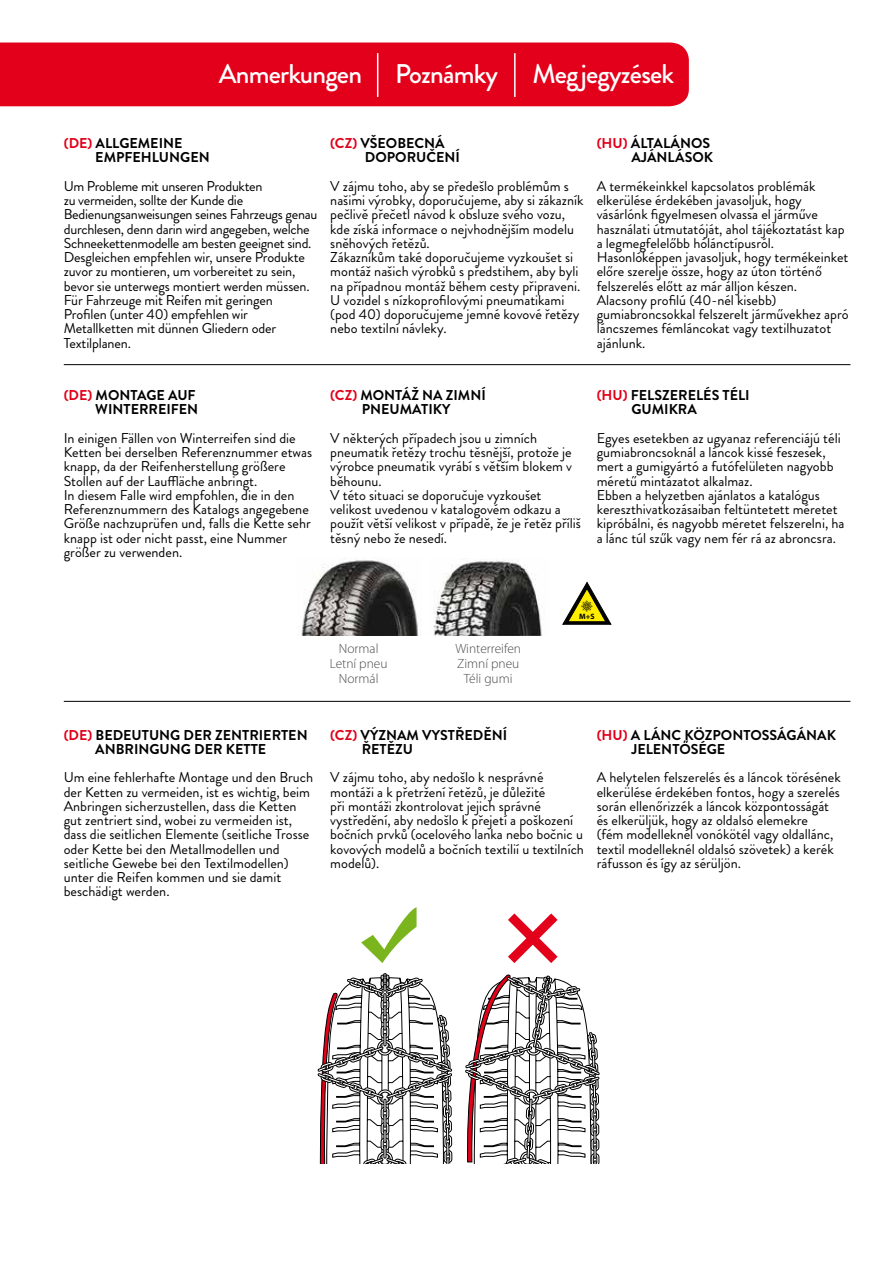
<style>
.page{position:relative;width:893px;height:1263px;background:#fff}
.page>*{position:absolute;margin:0;border:0;box-sizing:border-box;transform-origin:0 0}
.t1{font:500 27px "Brandon Grotesque";letter-spacing:-.03em;color:#fff}
.t2{font:14.25px/14.2px "Brandon Grotesque";color:#000}
.t3{font:700 14.25px/14.2px "Brandon Grotesque";color:#000}
.t4{font:300 13.5px/14.5px "Myriad Pro";color:#4b4b4d;text-align:center}
.t5{font:700 7.8px "Myriad Pro";color:#000}
.s1{color:#e2001a}
</style>
<div class="page">
<img style="left:433px;top:560px;width:110px;height:76px">
<img style="left:301px;top:560px;width:117px;height:75px">
<svg style="left:562px;top:581px;width:50px;height:44px"></svg>
<div style="left:0;top:43px;width:689px;height:63px;background:#e2001a"></div>
<hr style="left:377px;top:53px;width:1px;height:44px;background:#fff">
<hr style="left:514px;top:53px;width:2px;height:44px;background:#fff">
<hr style="left:64px;top:364px;width:786px;height:1px;background:#000">
<hr style="left:64px;top:701px;width:786px;height:1px;background:#000">
<svg style="left:317px;top:973px;width:135px;height:191px"></svg>
<svg style="left:465px;top:974px;width:134px;height:190px"></svg>
<svg style="left:361px;top:907px;width:56px;height:56px"></svg>
<svg style="left:508px;top:913px;width:50px;height:50px"></svg>
<h1 class="t1" style="left:219px;top:55px;width:281px">Anmerkungen Poznámky</h1>
<h1 class="t1" style="left:533px;top:55px;width:143px">Megjegyzések</h1>
<p class="t3" style="left:95px;top:136px;width:116px;text-indent:-31px"><span class="s1">(DE)</span> ALLGEMEINE<br>EMPFEHLUNGEN</p>
<p class="t2" style="left:64px;top:179px;width:255px">Um Probleme mit unseren Produkten<br>zu vermeiden, sollte der Kunde die Bedienungsanweisungen seines Fahrzeugs genau durchlesen, denn darin wird angegeben, welche Schneekettenmodelle am besten geeignet sind.<br>Desgleichen empfehlen wir, unsere Produkte zuvor zu montieren, um vorbereitet zu sein, bevor sie unterwegs montiert werden müssen.<br>Für Fahrzeuge mit Reifen mit geringen Profilen (unter 40) empfehlen wir Metallketten mit dünnen Gliedern oder Textilplanen.</p>
<p class="t3" style="left:365px;top:136px;width:97px;text-indent:-35px"><span class="s1">(CZ)</span> VŠEOBECNÁ<br>DOPORUČENÍ</p>
<p class="t2" style="left:330px;top:179px;width:255px">V zájmu toho, aby se předešlo problémům s našimi výrobky, doporučujeme, aby si zákazník pečlivě přečetl návod k obsluze svého vozu, kde získá informace o nejvhodnějším modelu sněhových řetězů.<br>Zákazníkům také doporučujeme vyzkoušet si montáž našich výrobků s předstihem, aby byli na případnou montáž během cesty připraveni.<br>U vozidel s nízkoprofilovými pneumatikami (pod 40) doporučujeme jemné kovové řetězy nebo textilní návleky.</p>
<p class="t3" style="left:597px;top:136px;width:118px;text-align:right"><span class="s1">(HU)</span> ÁLTALÁNOS<br>AJÁNLÁSOK</p>
<p class="t2" style="left:597px;top:179px;width:253px">A termékeinkkel kapcsolatos problémák elkerülése érdekében javasoljuk, hogy vásárlónk figyelmesen olvassa el járműve használati útmutatóját, ahol tájékoztatást kap a legmegfelelőbb hólánctípusról.<br>Hasonlóképpen javasoljuk, hogy termékeinket előre szerelje össze, hogy az úton történő felszerelés előtt az már álljon készen.<br>Alacsony profilú (40-nél kisebb) gumiabroncsokkal felszerelt járművekhez apró láncszemes fémláncokat vagy textilhuzatot ajánlunk.</p>
<p class="t3" style="left:64px;top:388px;width:136px;text-align:right"><span class="s1">(DE)</span> MONTAGE AUF<br>WINTERREIFEN</p>
<p class="t2" style="left:64px;top:431px;width:250px">In einigen Fällen von Winterreifen sind die Ketten bei derselben Referenznummer etwas knapp, da der Reifenherstellung größere Stollen auf der Lauffläche anbringt.<br>In diesem Falle wird empfohlen, die in den Referenznummern des Katalogs angegebene Größe nachzuprüfen und, falls die Kette sehr knapp ist oder nicht passt, eine Nummer größer zu verwenden.</p>
<p class="t3" style="left:330px;top:388px;width:157px;text-align:center"><span class="s1">(CZ)</span> MONTÁŽ NA ZIMNÍ<br>PNEUMATIKY</p>
<p class="t2" style="left:330px;top:431px;width:252px">V některých případech jsou u zimních pneumatik řetězy trochu těsnější, protože je výrobce pneumatik vyrábí s větším blokem v běhounu.<br>V této situaci se doporučuje vyzkoušet velikost uvedenou v katalogovém odkazu a použít větší velikost v případě, že je řetěz příliš těsný nebo že nesedí.</p>
<p class="t3" style="left:631px;top:388px;width:120px;text-indent:-35px"><span class="s1">(HU)</span> FELSZERELÉS TÉLI<br>GUMIKRA</p>
<p class="t2" style="left:597px;top:431px;width:249px">Egyes esetekben az ugyanaz referenciájú téli gumiabroncsoknál a láncok kissé feszesek, mert a gumigyártó a futófelületen nagyobb méretű mintázatot alkalmaz.<br>Ebben a helyzetben ajánlatos a katalógus kereszthivatkozásaiban feltüntetett méretet kipróbálni, és nagyobb méretet felszerelni, ha a lánc túl szűk vagy nem fér rá az abroncsra.</p>
<p class="t3" style="left:95px;top:728px;width:214px;text-indent:-31px"><span class="s1">(DE)</span> BEDEUTUNG DER ZENTRIERTEN<br>ANBRINGUNG DER KETTE</p>
<p class="t2" style="left:64px;top:770px;width:251px">Um eine fehlerhafte Montage und den Bruch der Ketten zu vermeiden, ist es wichtig, beim Anbringen sicherzustellen, dass die Ketten gut zentriert sind, wobei zu vermeiden ist, dass die seitlichen Elemente (seitliche Trosse oder Kette bei den Metallmodellen und seitliche Gewebe bei den Textilmodellen) unter die Reifen kommen und sie damit beschädigt werden.</p>
<p class="t4" style="left:330px;top:642px;width:59px">Normal<br>Letní pneu<br>Normál</p>
<p class="t4" style="left:455px;top:642px;width:67px">Winterreifen<br>Zimní pneu<br>Téli gumi</p>
<p class="t5" style="left:579px;top:611px;width:17px">M+S</p>
<p class="t3" style="left:362px;top:728px;width:147px;text-indent:-31px"><span class="s1">(CZ)</span> VÝZNAM VYSTŘEDĚNÍ<br>ŘETĚZU</p>
<p class="t2" style="left:330px;top:770px;width:255px">V zájmu toho, aby nedošlo k nesprávné montáži a k přetržení řetězů, je důležité<br>při montáži zkontrolovat jejich správné vystředění, aby nedošlo k přejetí a poškození bočních prvků (ocelového lanka nebo bočnic u kovových modelů a bočních textilií u textilních modelů).</p>
<p class="t3" style="left:631px;top:728px;width:206px;text-indent:-35px"><span class="s1">(HU)</span> A LÁNC KÖZPONTOSSÁGÁNAK<br>JELENTŐSÉGE</p>
<p class="t2" style="left:597px;top:770px;width:246px">A helytelen felszerelés és a láncok törésének elkerülése érdekében fontos, hogy a szerelés során ellenőrizzék a láncok központosságát és elkerüljük, hogy az oldalsó elemekre<br>(fém modelleknél vonókötél vagy oldallánc, textil modelleknél oldalsó szövetek) a kerék ráfusson és így az sérüljön.</p>
</div>
